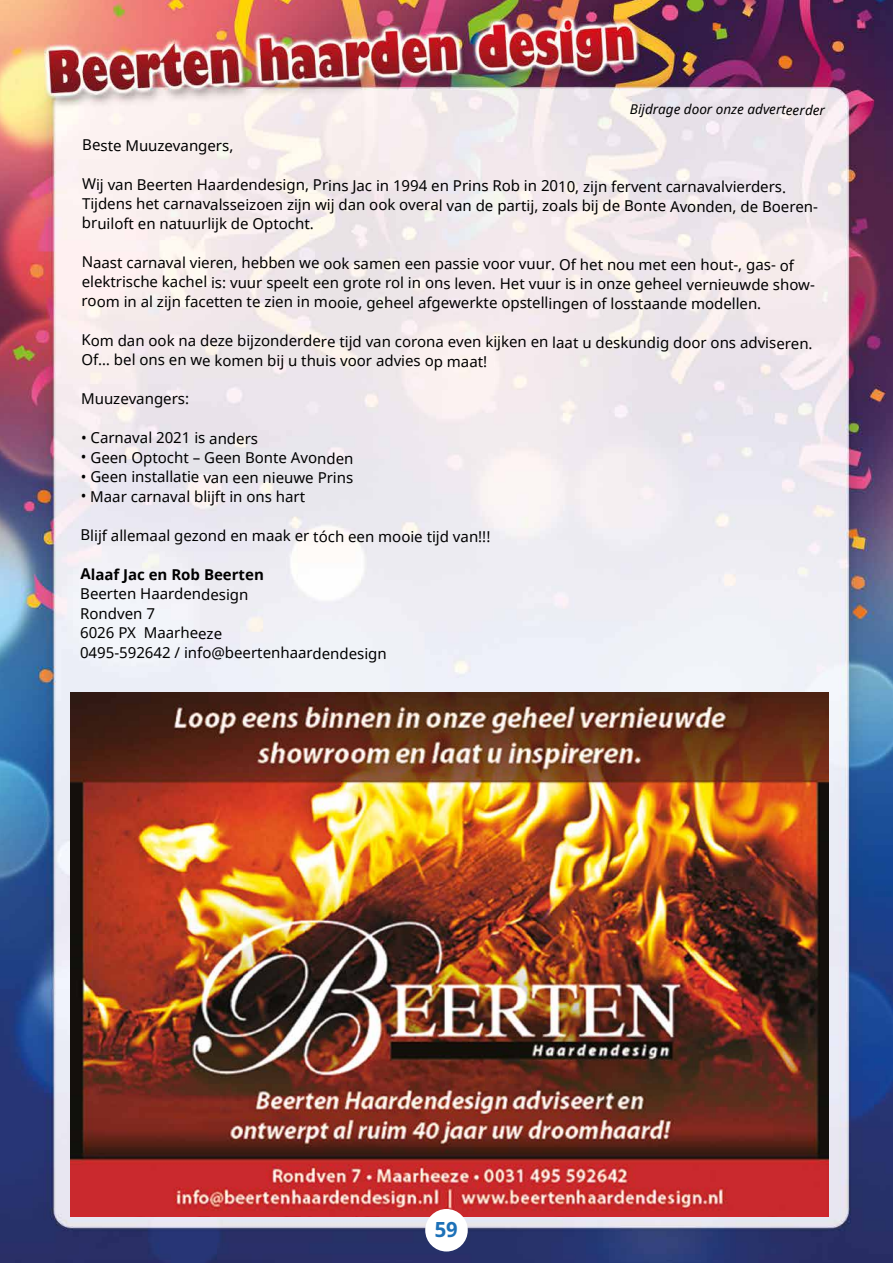
<style>
.page{position:relative;width:893px;height:1263px;background:#fff}
.page>*{position:absolute;margin:0;border:0;box-sizing:border-box;transform-origin:0 0}
.t1{font:700 21px "Noto Sans";color:#1d71b8}
.t2{font:15px/19.6px "Noto Sans";letter-spacing:-.005em;color:#000}
.t3{font:700 15px "Noto Sans";letter-spacing:-.005em;color:#000}
.t4{font:italic 13.5px "Noto Sans";letter-spacing:-.005em;color:#000}
</style>
<div class="page">
<img style="left:0;top:0;width:893px;height:1263px">
<img style="left:71px;top:692px;width:758px;height:524px">
<div style="left:425px;top:1209px;width:43px;height:42px;background:#fff;border-radius:50%"></div>
<p class="t4" style="left:630px;top:100px;width:197px">Bijdrage door onze adverteerder</p>
<p class="t2" style="left:82px;top:135px;width:153px">Beste Muuzevangers,</p>
<p class="t2" style="left:82px;top:176px;width:738px;line-height:18.9px">Wij van Beerten Haardendesign, Prins Jac in 1994 en Prins Rob in 2010, zijn fervent carnavalvierders.<br>Tijdens het carnavalsseizoen zijn wij dan ook overal van de partij, zoals bij de Bonte Avonden, de Boeren&shy;bruiloft en natuurlijk de Optocht.</p>
<p class="t2" style="left:82px;top:253px;width:735px">Naast carnaval vieren, hebben we ook samen een passie voor vuur. Of het nou met een hout-, gas- of elektrische kachel is: vuur speelt een grote rol in ons leven. Het vuur is in onze geheel vernieuwde show&shy;room in al zijn facetten te zien in mooie, geheel afgewerkte opstellingen of losstaande modellen.</p>
<p class="t2" style="left:81px;top:332px;width:733px;line-height:18.8px">Kom dan ook na deze bijzonderdere tijd van corona even kijken en laat u deskundig door ons adviseren.<br>Of… bel ons en we komen bij u thuis voor advies op maat!</p>
<p class="t2" style="left:81px;top:389px;width:109px">Muuzevangers:</p>
<p class="t2" style="left:81px;top:428px;width:179px">• Carnaval 2021 is anders</p>
<p class="t2" style="left:81px;top:447px;width:274px">• Geen Optocht – Geen Bonte Avonden</p>
<p class="t2" style="left:81px;top:467px;width:274px">• Geen installatie van een nieuwe Prins</p>
<p class="t2" style="left:81px;top:486px;width:226px">• Maar carnaval blijft in ons hart</p>
<p class="t2" style="left:81px;top:526px;width:411px">Blijf allemaal gezond en maak er tóch een mooie tijd van!!!</p>
<p class="t3" style="left:80px;top:564px;width:185px">Alaaf Jac en Rob Beerten</p>
<p class="t2" style="left:80px;top:584px;width:308px">Beerten Haardendesign<br>Rondven 7<br>6026 PX Maarheeze<br>0495-592642 / info@beertenhaardendesign</p>
<h1 class="t1" style="left:435px;top:1214px;width:25px">59</h1>
</div>
